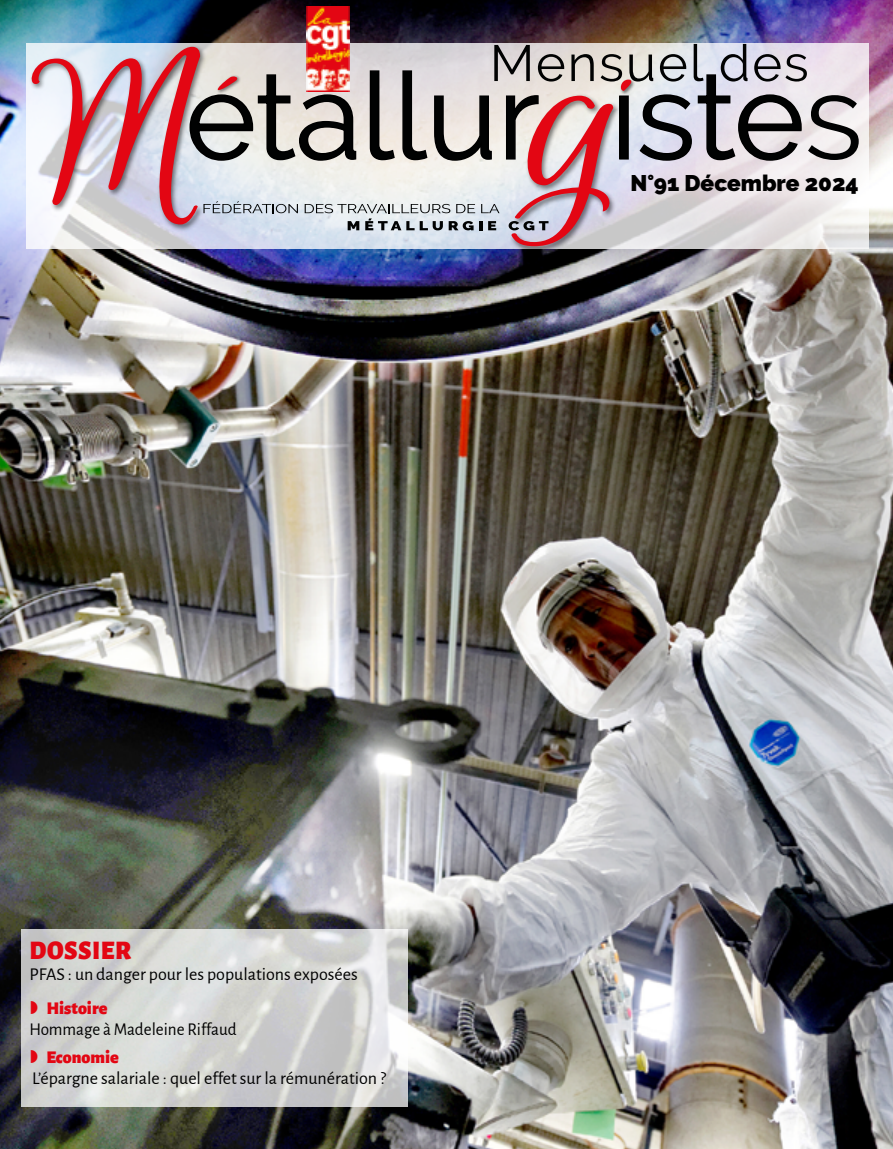
<style>
.page{position:relative;width:893px;height:1149px;background:#fff}
.page>*{position:absolute;margin:0;border:0;box-sizing:border-box;transform-origin:0 0}
.t1{font:900 27px "Alegreya Sans";letter-spacing:.02em;color:#e30613;scale:.94 1}
.t2{font:900 22.5px "Raleway";color:#000}
.t3{font:18px "Alegreya Sans";color:#000}
.t4{font:18px "Alegreya Sans";color:#000;scale:.95 1}
.t5{font:900 18px "Alegreya Sans";color:#e30613}
</style>
<div class="page">
<img style="left:0;top:0;width:893px;height:1148px">
<svg style="left:27px;top:43px;width:842px;height:205px"></svg>
<svg style="left:27px;top:44px;width:832px;height:202px;background:#c7b8bc"></svg>
<svg style="left:21px;top:928px;width:386px;height:178px;background:#d2d3d2"></svg>
<img style="left:307px;top:7px;width:43px;height:85px">
<svg style="left:31px;top:1000px;width:6px;height:13px"></svg>
<svg style="left:31px;top:1048px;width:6px;height:14px"></svg>
<p class="t2" style="left:631px;top:170px;width:230px">N°91 Décembre 2024</p>
<h1 class="t1" style="left:30px;top:928px;width:110px">DOSSIER</h1>
<p class="t3" style="left:29px;top:961px;width:330px">PFAS : un danger pour les populations exposées</p>
<p class="t5" style="left:46px;top:993px;width:63px">Histoire</p>
<p class="t4" style="left:29px;top:1016px;width:220px">Hommage à Madeleine Riffaud</p>
<p class="t5" style="left:46px;top:1041px;width:74px">Economie</p>
<p class="t3" style="left:32px;top:1065px;width:355px">L’épargne salariale : quel effet sur la rémunération ?</p>
</div>
